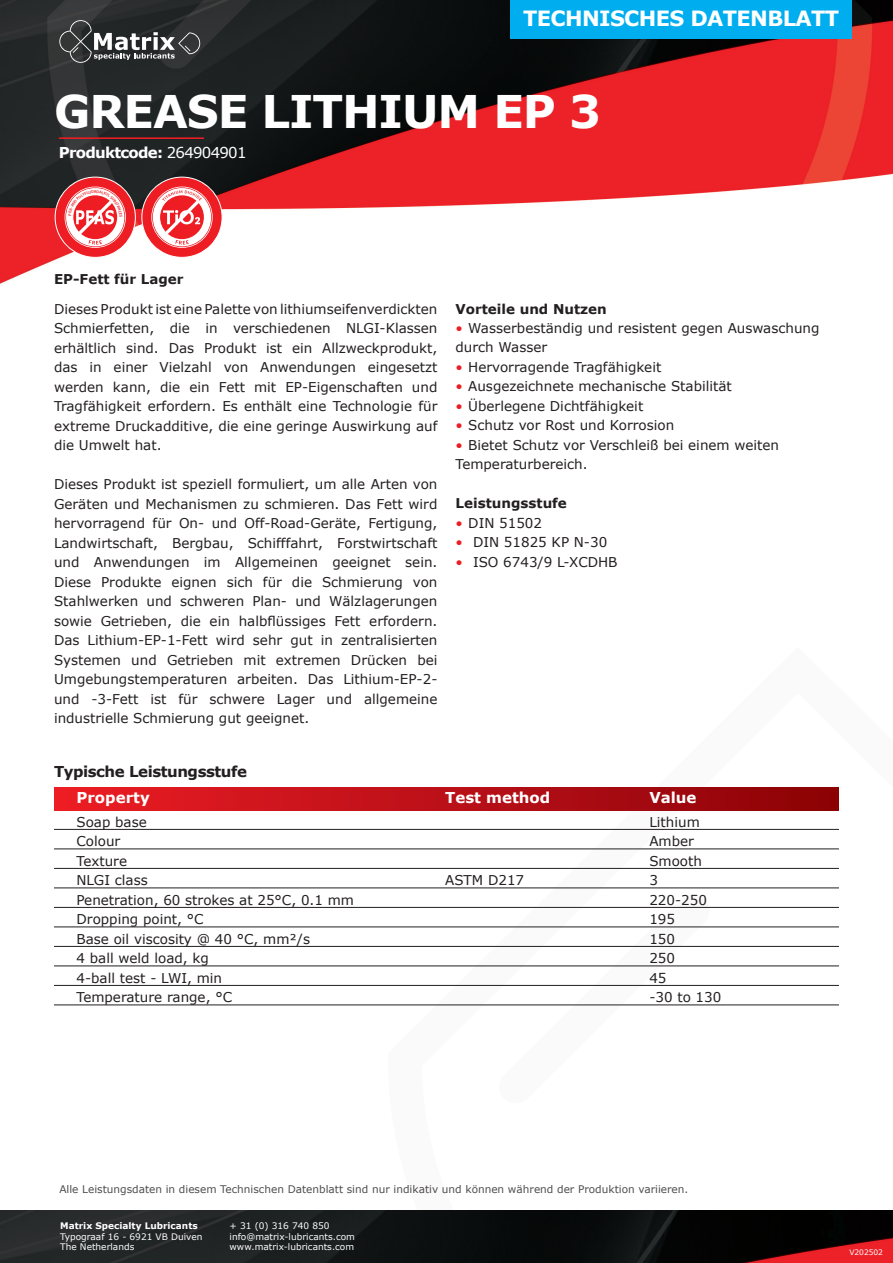
<style>
.page{position:relative;width:893px;height:1263px;background:#fff}
.page>*{position:absolute;margin:0;border:0;box-sizing:border-box;transform-origin:0 0}
.t1{font:700 45px "Verdana";letter-spacing:-.025em;color:#fff}
.t2{font:700 21px "Verdana";letter-spacing:-.03em;color:#fff}
.t3{font:700 15px "Verdana";color:#fff}
.t4{font:700 15px "Verdana";letter-spacing:-.03em;color:#231f20}
.t5{font:700 15px "Verdana";letter-spacing:-.05em;color:#fff}
.t6{font:13.5px/19.5px "Verdana";color:#231f20;text-align:justify}
.t7{font:700 13.5px "Verdana";color:#231f20}
.t8{font:10.5px "Verdana";color:#231f20}
.t9{font:9px/10.5px "Verdana";color:#fff}
.t10{font:700 9px "Verdana";color:#fff}
.t11{font:7.5px "Verdana";color:#fff}
.s1{font-weight:400}
.s2{color:#ee1d23}
</style>
<div class="page">
<img style="left:0;top:0;width:893px;height:284px">
<svg style="left:388px;top:810px;width:505px;height:401px"></svg>
<div style="left:510px;top:0;width:342px;height:38px;background:#00aeef"></div>
<svg style="left:59px;top:20px;width:141px;height:43px;background:#4f5152"></svg>
<img style="left:0;top:1211px;width:893px;height:52px">
<div style="left:54px;top:787px;width:785px;height:23px;background:linear-gradient(to right,#ec1d26,#8a0207)"></div>
<hr style="left:54px;top:829px;width:785px;height:1px;background:#231f20">
<hr style="left:54px;top:849px;width:785px;height:1px;background:#231f20">
<hr style="left:54px;top:868px;width:785px;height:1px;background:#231f20">
<hr style="left:54px;top:888px;width:785px;height:1px;background:#231f20">
<hr style="left:54px;top:907px;width:785px;height:1px;background:#231f20">
<hr style="left:54px;top:927px;width:785px;height:1px;background:#231f20">
<hr style="left:54px;top:946px;width:785px;height:1px;background:#231f20">
<hr style="left:54px;top:966px;width:785px;height:1px;background:#231f20">
<hr style="left:54px;top:985px;width:785px;height:1px;background:#231f20">
<hr style="left:54px;top:1005px;width:785px;height:1px;background:#231f20">
<hr style="left:59px;top:137px;width:145px;height:2px;background:#ee1d23">
<svg style="left:55px;top:177px;width:168px;height:81px"></svg>
<h2 class="t2" style="left:523px;top:5px;width:318px">TECHNISCHES DATENBLATT</h2>
<h1 class="t1" style="left:54px;top:83px;width:549px">GREASE LITHIUM EP 3</h1>
<p class="t5" style="left:59px;top:143px;width:189px">Produktcode: <span class="s1">264904901</span></p>
<p class="t7" style="left:54px;top:270px;width:131px">EP-Fett für Lager</p>
<p class="t6" style="left:54px;top:299px;width:385px">Dieses Produkt ist eine Palette von lithiumseifenverdickten Schmierfetten, die in verschiedenen NLGI-Klassen erhältlich sind. Das Produkt ist ein Allzweckprodukt, das in einer Vielzahl von Anwendungen eingesetzt werden kann, die ein Fett mit EP-Eigenschaften und Tragfähigkeit erfordern. Es enthält eine Technologie für extreme Druckadditive, die eine geringe Auswirkung auf die Umwelt hat.</p>
<p class="t6" style="left:54px;top:475px;width:385px">Dieses Produkt ist speziell formuliert, um alle Arten von Geräten und Mechanismen zu schmieren. Das Fett wird hervorragend für On- und Off-Road-Geräte, Fertigung, Landwirtschaft, Bergbau, Schifffahrt, Forstwirtschaft und Anwendungen im Allgemeinen geeignet sein.<br>Diese Produkte eignen sich für die Schmierung von Stahlwerken und schweren Plan- und Wälzlagerungen sowie Getrieben, die ein halbflüssiges Fett erfordern.<br>Das Lithium-EP-1-Fett wird sehr gut in zentralisierten Systemen und Getrieben mit extremen Drücken bei Umgebungstemperaturen arbeiten. Das Lithium-EP-2- und -3-Fett ist für schwere Lager und allgemeine industrielle Schmierung gut geeignet.</p>
<p class="t7" style="left:455px;top:300px;width:153px">Vorteile und Nutzen</p>
<p class="t6" style="left:455px;top:318px;width:366px"><span class="s2">•</span> Wasserbeständig und resistent gegen Auswaschung durch Wasser</p>
<p class="t6" style="left:455px;top:357px;width:207px"><span class="s2">•</span> Hervorragende Tragfähigkeit</p>
<p class="t6" style="left:455px;top:377px;width:278px"><span class="s2">•</span> Ausgezeichnete mechanische Stabilität</p>
<p class="t6" style="left:455px;top:396px;width:189px"><span class="s2">•</span> Überlegene Dichtfähigkeit</p>
<p class="t6" style="left:455px;top:416px;width:220px"><span class="s2">•</span> Schutz vor Rost und Korrosion</p>
<p class="t6" style="left:455px;top:435px;width:325px"><span class="s2">•</span> Bietet Schutz vor Verschleiß bei einem weiten<br>Temperaturbereich.</p>
<p class="t7" style="left:455px;top:495px;width:113px">Leistungsstufe</p>
<p class="t6" style="left:455px;top:513px;width:88px"><span class="s2">•</span> DIN 51502</p>
<p class="t6" style="left:455px;top:533px;width:153px"><span class="s2">•</span> DIN 51825 KP N-30</p>
<p class="t6" style="left:455px;top:552px;width:164px"><span class="s2">•</span> ISO 6743/9 L-XCDHB</p>
<p class="t4" style="left:54px;top:762px;width:195px">Typische Leistungsstufe</p>
<p class="t3" style="left:76px;top:788px;width:75px">Property</p>
<p class="t3" style="left:445px;top:788px;width:107px">Test method</p>
<p class="t3" style="left:649px;top:788px;width:49px">Value</p>
<p class="t6" style="left:76px;top:812px;width:72px">Soap base</p>
<p class="t6" style="left:649px;top:812px;width:52px">Lithium</p>
<p class="t6" style="left:76px;top:832px;width:45px">Colour</p>
<p class="t6" style="left:649px;top:832px;width:46px">Amber</p>
<p class="t6" style="left:76px;top:851px;width:52px">Texture</p>
<p class="t6" style="left:649px;top:851px;width:54px">Smooth</p>
<p class="t6" style="left:76px;top:871px;width:73px">NLGI class</p>
<p class="t6" style="left:445px;top:871px;width:81px">ASTM D217</p>
<p class="t6" style="left:649px;top:871px;width:10px">3</p>
<p class="t6" style="left:76px;top:890px;width:279px">Penetration, 60 strokes at 25°C, 0.1 mm</p>
<p class="t6" style="left:649px;top:890px;width:59px">220-250</p>
<p class="t6" style="left:76px;top:910px;width:129px">Dropping point, °C</p>
<p class="t6" style="left:649px;top:910px;width:27px">195</p>
<p class="t6" style="left:76px;top:929px;width:235px">Base oil viscosity @ 40 °C, mm²/s</p>
<p class="t6" style="left:649px;top:929px;width:27px">150</p>
<p class="t6" style="left:76px;top:949px;width:134px">4 ball weld load, kg</p>
<p class="t6" style="left:649px;top:949px;width:27px">250</p>
<p class="t6" style="left:76px;top:968px;width:147px">4-ball test - LWI, min</p>
<p class="t6" style="left:649px;top:968px;width:19px">45</p>
<p class="t6" style="left:76px;top:988px;width:157px">Temperature range, °C</p>
<p class="t6" style="left:649px;top:988px;width:74px">-30 to 130</p>
<p class="t8" style="left:59px;top:1183px;width:630px">Alle Leistungsdaten in diesem Technischen Datenblatt sind nur indikativ und können während der Produktion variieren.</p>
<p class="t10" style="left:60px;top:1220px;width:139px">Matrix Specialty Lubricants</p>
<p class="t9" style="left:60px;top:1231px;width:144px">Typograaf 16 - 6921 VB Duiven<br>The Netherlands</p>
<p class="t9" style="left:230px;top:1221px;width:127px">+ 31 (0) 316 740 850 info@matrix-lubricants.com www.matrix-lubricants.com</p>
<p class="t11" style="left:849px;top:1247px;width:35px">V202502</p>
</div>
